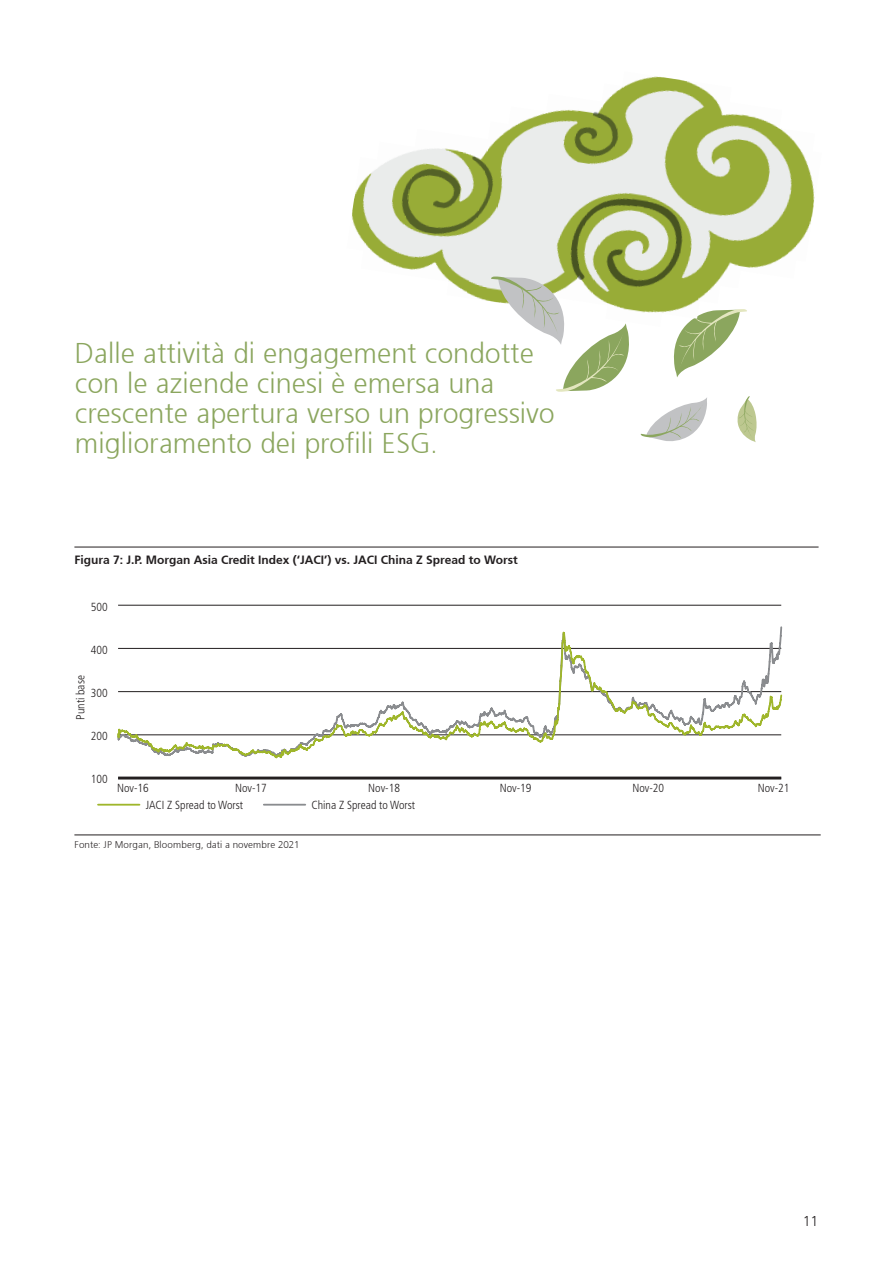
<style>
.page{position:relative;width:893px;height:1263px;background:#fff}
.page>*{position:absolute;margin:0;border:0;box-sizing:border-box;transform-origin:0 0}
.t1{font:300 28.5px/30px "Frutiger 45";color:#8ba65e}
.t2{font:300 14.25px "Frutiger 45";color:#231f20}
.t3{font:300 12px "Frutiger 45";color:#231f20}
.t4{font:11.7px "Frutiger 47 Light CN";color:#231f20}
.t5{font:300 9.75px "Frutiger 45";letter-spacing:.015em;color:#231f20}
</style>
<div class="page">
<svg style="left:640px;top:397px;width:67px;height:44px"></svg>
<svg style="left:673px;top:309px;width:74px;height:68px"></svg>
<svg style="left:737px;top:396px;width:20px;height:46px"></svg>
<hr style="left:74px;top:547px;width:745px;height:1px;background:#231f20">
<hr style="left:118px;top:605px;width:663px;height:1px;background:#231f20">
<svg style="left:97px;top:626px;width:686px;height:180px"></svg>
<hr style="left:74px;top:835px;width:747px;height:1px;background:#231f20">
<img style="left:624px;top:76px;width:108px;height:243px">
<img style="left:603px;top:86px;width:21px;height:190px">
<img style="left:703px;top:102px;width:76px;height:166px">
<img style="left:548px;top:105px;width:55px;height:171px">
<img style="left:756px;top:128px;width:46px;height:140px">
<img style="left:484px;top:113px;width:64px;height:188px">
<img style="left:795px;top:151px;width:20px;height:111px">
<img style="left:468px;top:122px;width:42px;height:178px">
<img style="left:416px;top:129px;width:74px;height:155px">
<img style="left:371px;top:151px;width:45px;height:119px">
<img style="left:351px;top:157px;width:28px;height:94px">
<img style="left:701px;top:264px;width:40px;height:24px">
<img style="left:698px;top:281px;width:22px;height:22px">
<img style="left:447px;top:280px;width:21px;height:14px">
<img style="left:631px;top:304px;width:31px;height:15px">
<svg style="left:490px;top:276px;width:141px;height:116px"></svg>
<p class="t1" style="left:75px;top:338px;width:481px">Dalle attività di engagement condotte con le aziende cinesi è emersa una crescente apertura verso un progressivo</p>
<h2 class="t1" style="left:75px;top:428px;width:365px">miglioramento dei profili ESG.</h2>
<p class="t3" style="left:74px;top:553px;width:445px">Figura 7: J.P. Morgan Asia Credit Index (‘JACI’) vs. JACI China Z Spread to Worst</p>
<p class="t4" style="left:91px;top:600px;width:18px">500</p>
<p class="t4" style="left:91px;top:643px;width:18px">400</p>
<p class="t4" style="left:91px;top:686px;width:18px">300</p>
<p class="t4" style="left:91px;top:729px;width:18px">200</p>
<p class="t4" style="left:91px;top:773px;width:18px">100</p>
<p class="t4" style="left:117px;top:781px;width:33px">Nov-16</p>
<p class="t4" style="left:235px;top:781px;width:33px">Nov-17</p>
<p class="t4" style="left:368px;top:781px;width:33px">Nov-18</p>
<p class="t4" style="left:500px;top:781px;width:33px">Nov-19</p>
<p class="t4" style="left:632px;top:781px;width:33px">Nov-20</p>
<p class="t4" style="left:758px;top:781px;width:33px">Nov-21</p>
<p class="t4" style="left:146px;top:798px;width:99px">JACI Z Spread to Worst</p>
<p class="t4" style="left:312px;top:798px;width:105px">China Z Spread to Worst</p>
<p class="t5" style="left:74px;top:839px;width:227px">Fonte: JP Morgan, Bloomberg, dati a novembre 2021</p>
<p class="t4" style="left:74px;top:720px;width:46px;rotate:-90deg">Punti base</p>
<p class="t2" style="left:803px;top:1213px;width:17px">11</p>
</div>
